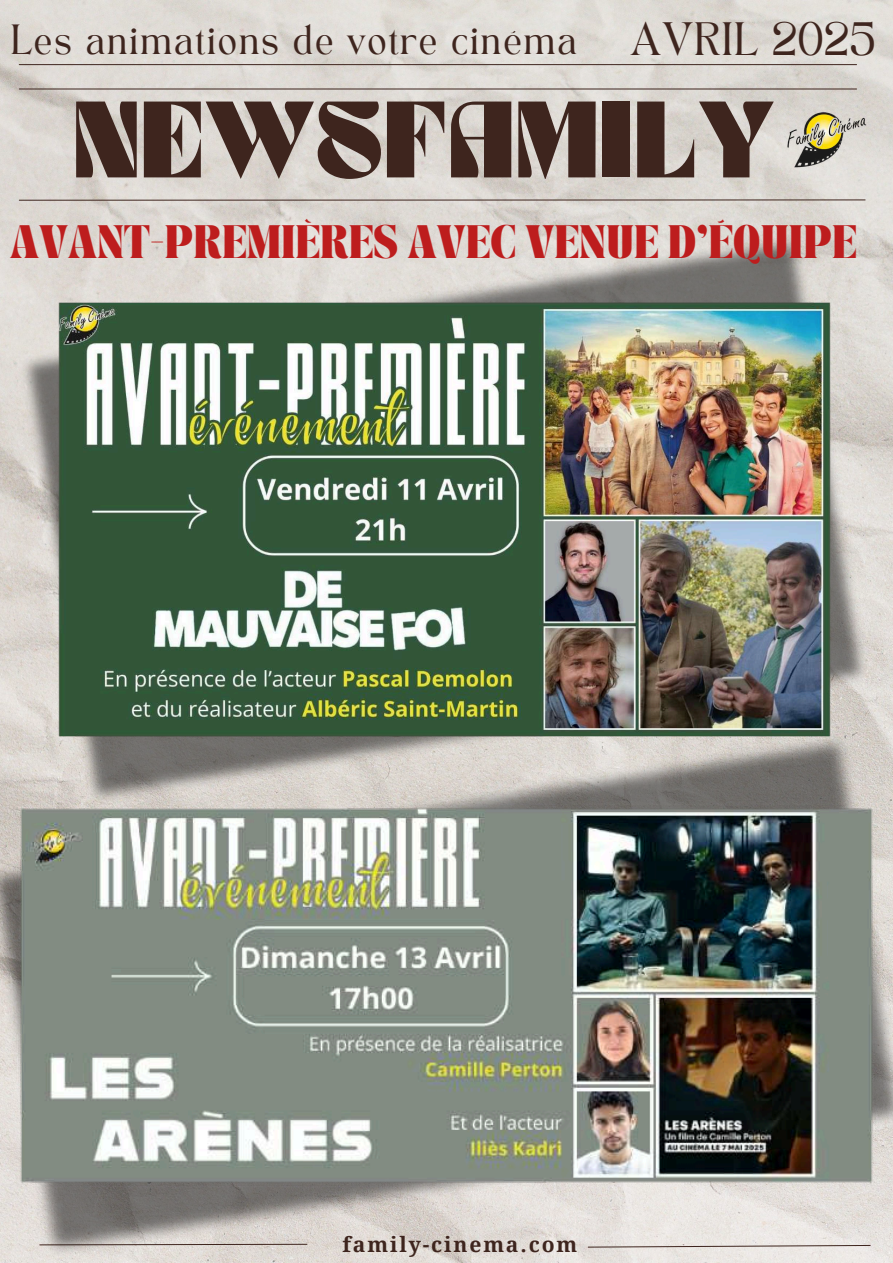
<style>
.page{position:relative;width:893px;height:1263px;background:#fff}
.page>*{position:absolute;margin:0;border:0;box-sizing:border-box;transform-origin:0 0}
.t1{font:700 75.82px "TANBUSTER";letter-spacing:.035em;color:#3e251e}
.t2{font:32.7px "TAN Angleton";color:#3e251e}
.t3{font:29.55px "TAN Angleton";color:#3e251e}
.t4{font:700 28.8px "TANASHFORD";color:#bd1d1d}
.t5{font:700 21.08px "Droid Serif";letter-spacing:.09em;color:#3e251e}
</style>
<div class="page">
<img style="left:0;top:0;width:893px;height:229px">
<svg style="left:19px;top:199px;width:846px;height:2px;background:#8c7d77"></svg>
<hr style="left:19px;top:89px;width:837px;height:1px;background:#3e251e">
<img style="left:784px;top:110px;width:91px;height:61px">
<hr style="left:19px;top:64px;width:837px;height:1px;background:#3e251e">
<img style="left:0;top:229px;width:893px;height:499px">
<img style="left:0;top:728px;width:893px;height:535px">
<p class="t3" style="left:10px;top:24px;width:569px">Les animations de votre cinéma</p>
<p class="t2" style="left:630px;top:22px;width:247px">AVRIL 2025</p>
<h1 class="t1" style="left:74px;top:98px;width:701px">NEWSFAMILY</h1>
<p class="t4" style="left:10px;top:223px;width:848px">AVANT-PREMIÈRES AVEC VENUE D’ÉQUIPE</p>
<p class="t5" style="left:342px;top:1232px;width:236px">family-cinema.com</p>
</div>
